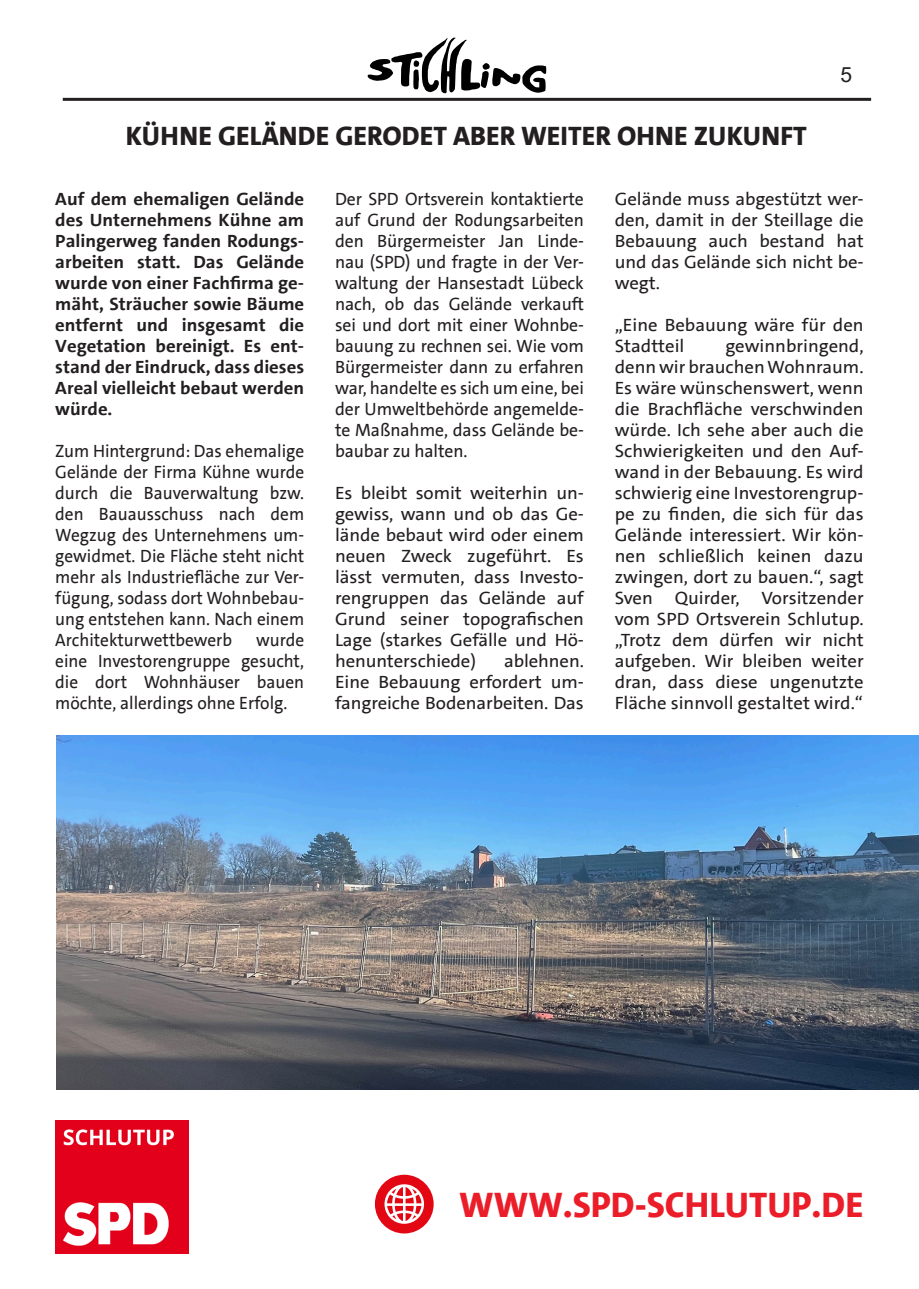
<style>
.page{position:relative;width:919px;height:1289px;background:#fff}
.page>*{position:absolute;margin:0;border:0;box-sizing:border-box;transform-origin:0 0}
.t1{font:800 36px "SPD The Sans Versal";color:#ea1d29}
.t2{font:800 27px "SPD The Sans";color:#231f20}
.t3{font:21px "Arial";color:#231f20}
.t4{font:18px/21px "SPD The Sans";letter-spacing:-.005em;color:#231f20;text-align:justify;scale:1.04 1}
.t5{font:18px/21px "SPD The Sans";letter-spacing:-.005em;color:#231f20;text-align:justify;scale:.96 1}
.t6{font:18px/21px "SPD The Sans";letter-spacing:-.005em;color:#231f20;text-align:justify}
.t7{font:700 18px/21px "SPD The Sans";color:#231f20;text-align:justify;scale:1.04 1}
</style>
<div class="page">
<svg style="left:367px;top:38px;width:179px;height:55px"></svg>
<hr style="left:63px;top:98px;width:808px;height:3px;background:#231f20">
<img style="left:56px;top:736px;width:862px;height:353px">
<img style="left:55px;top:1120px;width:134px;height:133px">
<svg style="left:375px;top:1174px;width:58px;height:59px"></svg>
<p class="t2" style="left:126px;top:119px;width:682px">KÜHNE GELÄNDE GERODET ABER WEITER OHNE ZUKUNFT</p>
<p class="t3" style="left:840px;top:60px;width:13px">5</p>
<p class="t7" style="left:55px;top:188px;width:241px">Auf dem ehemaligen Gelände des Unternehmens Kühne am Palingerweg fanden Rodungs&shy;arbeiten statt. Das Gelände wurde von einer Fachfirma ge&shy;mäht, Sträucher sowie Bäume entfernt und insgesamt die Vegetation bereinigt. Es ent&shy;stand der Eindruck, dass dieses Areal vielleicht bebaut werden würde.</p>
<p class="t5" style="left:55px;top:440px;width:261px">Zum Hintergrund: Das ehemalige Gelände der Firma Kühne wurde durch die Bauverwaltung bzw. den Bauausschuss nach dem Wegzug des Unternehmens um&shy;gewidmet. Die Fläche steht nicht mehr als Industriefläche zur Ver&shy;fügung, sodass dort Wohnbebau&shy;ung entstehen kann. Nach einem Architekturwettbewerb</p>
<p class="t5" style="left:55px;top:629px;width:261px;text-indent:201px">wurde eine Investorengruppe gesucht, die dort Wohnhäuser bauen möchte, allerdings ohne Erfolg.</p>
<p class="t6" style="left:335px;top:188px;width:250px">Der SPD Ortsverein kontaktierte auf Grund der Rodungsarbeiten den Bürgermeister Jan Linde&shy;nau (SPD) und fragte in der Ver&shy;waltung der Hansestadt Lübeck nach, ob das Gelände verkauft sei und dort mit einer Wohnbe&shy;bauung zu rechnen sei. Wie vom Bürgermeister dann zu erfahren war, handelte es sich um eine, bei der Umweltbehörde angemelde&shy;te Maßnahme, dass Gelände be&shy;baubar zu halten.</p>
<p class="t4" style="left:335px;top:482px;width:241px">Es bleibt somit weiterhin un&shy;gewiss, wann und ob das Ge&shy;lände bebaut wird oder einem neuen Zweck zugeführt. Es lässt vermuten, dass Investo&shy;rengruppen das Gelände auf Grund seiner topografischen Lage (starkes Gefälle und Hö&shy;henunterschiede)</p>
<p class="t4" style="left:335px;top:650px;width:241px;text-indent:169px">ablehnen.<br>Eine Bebauung erfordert um&shy;fangreiche Bodenarbeiten. Das</p>
<p class="t4" style="left:614px;top:188px;width:241px">Gelände muss abgestützt wer&shy;den, damit in der Steillage die Bebauung auch bestand hat und das Gelände sich nicht be&shy;wegt.</p>
<p class="t4" style="left:614px;top:314px;width:241px">„Eine Bebauung wäre für den<br>Stadtteil</p>
<p class="t4" style="left:614px;top:335px;width:241px;text-indent:111px">gewinnbringend, denn wir brauchen Wohnraum.<br>Es wäre wünschenswert, wenn die Brachfläche verschwinden würde. Ich sehe aber auch die Schwierigkeiten und den Auf&shy;wand in der Bebauung. Es wird schwierig eine Investorengrup&shy;pe zu finden, die sich für das Gelände interessiert. Wir kön&shy;nen schließlich keinen dazu zwingen, dort zu bauen.“, sagt Sven Quirder, Vorsitzender vom SPD Ortsverein Schlutup. „Trotz dem dürfen wir nicht aufgeben. Wir bleiben weiter dran, dass diese ungenutzte Fläche sinnvoll gestaltet wird.“</p>
<p class="t1" style="left:459px;top:1182px;width:406px">WWW.SPD-SCHLUTUP.DE</p>
</div>
